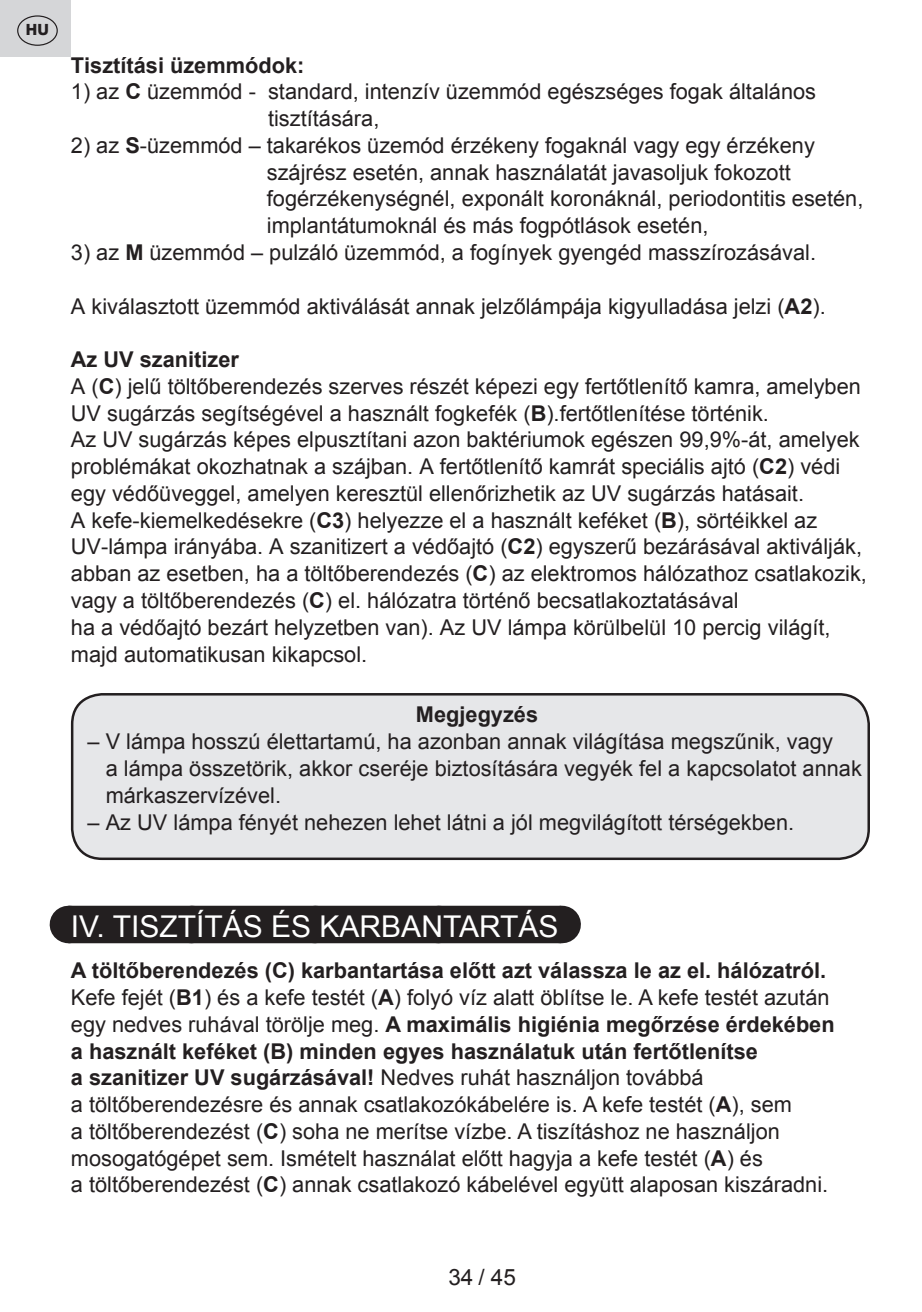
<style>
.page{position:relative;width:922px;height:1312px;background:#fff}
.page>*{position:absolute;margin:0;border:0;box-sizing:border-box;transform-origin:0 0}
.t1{font:30px "Arial";color:#fff}
.t2{font:22.5px "Arial";color:#231f20}
.t3{font:21.75px/26.8px "Arial";color:#231f20}
.t4{font:700 21.75px "Arial";color:#231f20}
.t5{font:800 15.5px "Helvetica Neue OT";color:#231f20}
.s1{font-weight:700}
</style>
<div class="page">
<div style="left:0;top:0;width:71px;height:57px;background:#d5d6d8"></div>
<div style="left:17px;top:15px;width:41px;height:31px;border:1px solid #231f20;border-radius:50%"></div>
<div style="left:68px;top:905px;width:493px;height:38px;background:#231f20"></div>
<svg style="left:191px;top:905px;width:308px;height:1px"></svg>
<hr style="left:561px;top:905px;width:1px;height:38px;background:#231f20">
<div style="left:72px;top:694px;width:796px;height:164px;background:#e6e7e9;border-radius:30px"></div>
<div style="left:71px;top:693px;width:798px;height:166px;border:2px solid #231f20;border-radius:30px"></div>
<p class="t5" style="left:26px;top:20px;width:24px">HU</p>
<p class="t4" style="left:71px;top:50px;width:235px">Tisztítási üzemmódok:</p>
<p class="t3" style="left:268px;top:78px;width:549px;text-indent:-197px">1) az <span class="s1">C</span> üzemmód - standard, intenzív üzemmód egészséges fogak általános tisztítására,</p>
<p class="t3" style="left:267px;top:132px;width:598px;text-indent:-196px">2) az <span class="s1">S</span>-üzemmód – takarékos üzemód érzékeny fogaknál vagy egy érzékeny szájrész esetén, annak használatát javasoljuk fokozott fogérzékenységnél, exponált koronáknál, periodontitis esetén, implantátumoknál és más fogpótlások esetén,</p>
<p class="t3" style="left:71px;top:239px;width:746px">3) az <span class="s1">M</span> üzemmód – pulzáló üzemmód, a fogínyek gyengéd masszírozásával.</p>
<p class="t3" style="left:71px;top:293px;width:756px">A kiválasztott üzemmód aktiválását annak jelzőlámpája kigyulladása jelzi (<span class="s1">A2</span>).</p>
<p class="t3" style="left:71px;top:346px;width:797px"><span class="s1">Az UV szanitizer<br></span>A (<span class="s1">C</span>) jelű töltőberendezés szerves részét képezi egy fertőtlenítő kamra, amelyben UV sugárzás segítségével a használt fogkefék (<span class="s1">B</span>).fertőtlenítése történik.<br>Az UV sugárzás képes elpusztítani azon baktériumok egészen 99,9%-át, amelyek problémákat okozhatnak a szájban. A fertőtlenítő kamrát speciális ajtó (<span class="s1">C2</span>) védi egy védőüveggel, amelyen keresztül ellenőrizhetik az UV sugárzás hatásait.<br>A kefe-kiemelkedésekre (<span class="s1">C3</span>) helyezze el a használt keféket (<span class="s1">B</span>), sörtéikkel az UV-lámpa irányába. A szanitizert a védőajtó (<span class="s1">C2</span>) egyszerű bezárásával aktiválják, abban az esetben, ha a töltőberendezés (<span class="s1">C</span>) az elektromos hálózathoz csatlakozik, vagy a töltőberendezés (<span class="s1">C</span>) el. hálózatra történő becsatlakoztatásával<br>ha a védőajtó bezárt helyzetben van). Az UV lámpa körülbelül 10 percig világít, majd automatikusan kikapcsol.</p>
<p class="t4" style="left:416px;top:700px;width:124px">Megjegyzés</p>
<p class="t3" style="left:106px;top:728px;width:757px;text-indent:-18px">– V lámpa hosszú élettartamú, ha azonban annak világítása megszűnik, vagy<br>a lámpa összetörik, akkor cseréje biztosítására vegyék fel a kapcsolatot annak márkaszervízével.</p>
<p class="t3" style="left:88px;top:808px;width:708px">– Az UV lámpa fényét nehezen lehet látni a jól megvilágított térségekben.</p>
<h1 class="t1" style="left:71px;top:906px;width:489px">IV. TISZTÍTÁS ÉS KARBANTARTÁS</h1>
<p class="t3" style="left:71px;top:957px;width:765px"><span class="s1">A töltőberendezés (C) karbantartása előtt azt válassza le az el. hálózatról.<br></span>Kefe fejét (<span class="s1">B1</span>) és a kefe testét (<span class="s1">A</span>) folyó víz alatt öblítse le. A kefe testét azután egy nedves ruhával törölje meg. <span class="s1">A maximális higiénia megőrzése érdekében a használt keféket (B) minden egyes használatuk után fertőtlenítse<br>a szanitizer UV sugárzásával!</span> Nedves ruhát használjon továbbá<br>a töltőberendezésre és annak csatlakozókábelére is. A kefe testét (<span class="s1">A</span>), sem<br>a töltőberendezést (<span class="s1">C</span>) soha ne merítse vízbe. A tiszításhoz ne használjon mosogatógépet sem. Ismételt használat előtt hagyja a kefe testét (<span class="s1">A</span>) és<br>a töltőberendezést (<span class="s1">C</span>) annak csatlakozó kábelével együtt alaposan kiszáradni.</p>
<p class="t2" style="left:448px;top:1262px;width:69px">34 / 45</p>
</div>
